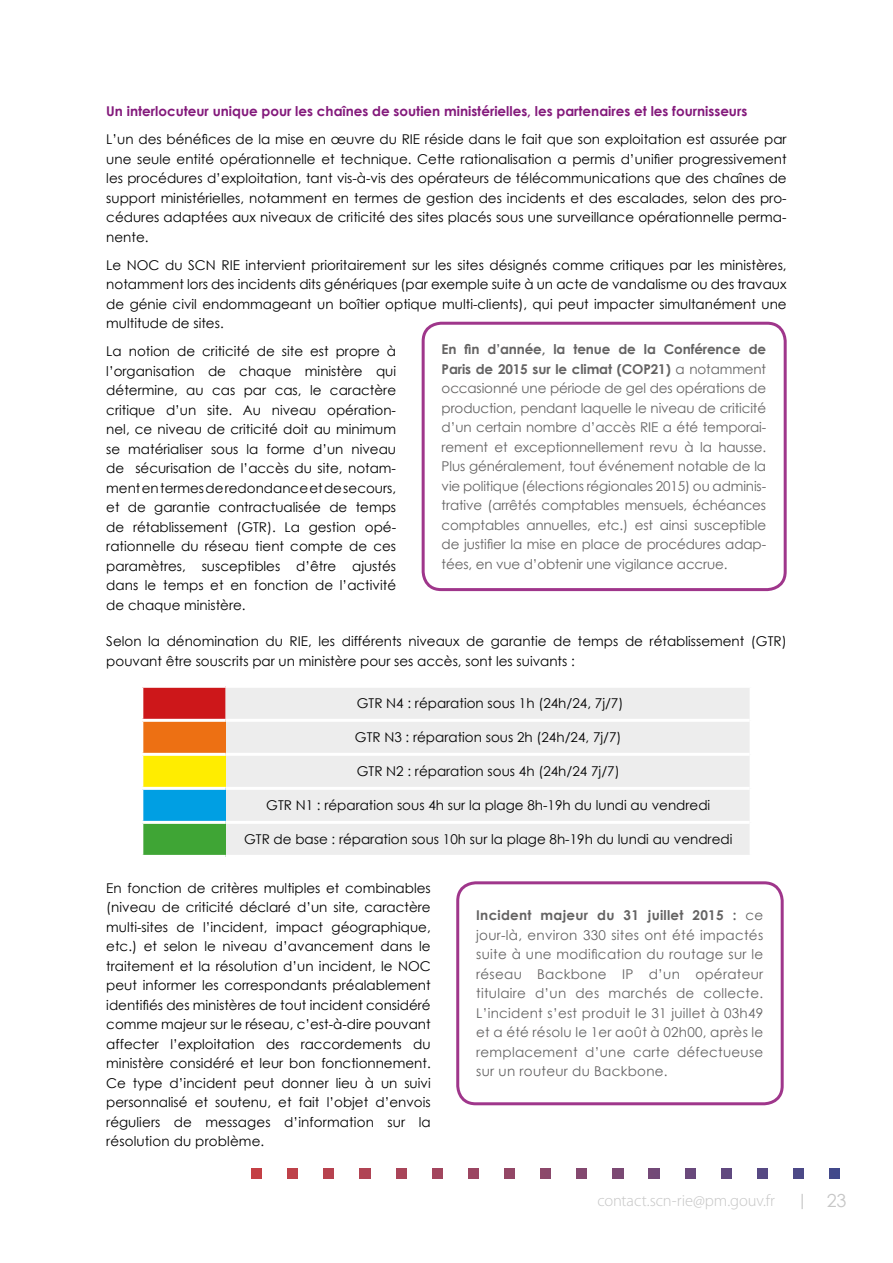
<style>
.page{position:relative;width:893px;height:1263px;background:#fff}
.page>*{position:absolute;margin:0;border:0;box-sizing:border-box;transform-origin:0 0}
.t1{font:18px "Century Gothic";color:#c6c6c6}
.t2{font:300 16.5px "Myriad Pro";letter-spacing:-.005em;color:#c6c6c6}
.t3{font:13.5px/19.5px "Century Gothic";color:#000;text-align:justify}
.t4{font:13.5px/19.5px "Century Gothic";letter-spacing:.005em;color:#646363;text-align:justify}
.t5{font:700 13.5px "Century Gothic";color:#83197b}
.s1{font-weight:700}
.s2{font-size:16.5px}
</style>
<div class="page">
<svg style="left:830px;top:1168px;width:10px;height:11px"></svg>
<svg style="left:793px;top:1168px;width:11px;height:11px"></svg>
<svg style="left:757px;top:1168px;width:11px;height:11px"></svg>
<svg style="left:721px;top:1168px;width:10px;height:11px"></svg>
<svg style="left:685px;top:1168px;width:10px;height:11px"></svg>
<svg style="left:649px;top:1168px;width:10px;height:11px"></svg>
<svg style="left:613px;top:1168px;width:10px;height:11px"></svg>
<svg style="left:577px;top:1168px;width:10px;height:11px"></svg>
<svg style="left:504px;top:1168px;width:11px;height:11px"></svg>
<svg style="left:541px;top:1168px;width:10px;height:11px"></svg>
<svg style="left:468px;top:1168px;width:10px;height:11px"></svg>
<svg style="left:432px;top:1168px;width:10px;height:11px"></svg>
<svg style="left:396px;top:1168px;width:10px;height:11px"></svg>
<svg style="left:360px;top:1168px;width:10px;height:11px"></svg>
<svg style="left:324px;top:1168px;width:10px;height:11px"></svg>
<svg style="left:288px;top:1168px;width:10px;height:11px"></svg>
<svg style="left:251px;top:1168px;width:11px;height:11px"></svg>
<div style="left:142px;top:686px;width:83px;height:34px;background:#cd171a"></div>
<div style="left:225px;top:688px;width:525px;height:167px;background:#ededed"></div>
<div style="left:142px;top:720px;width:83px;height:34px;background:#ed7013"></div>
<div style="left:142px;top:754px;width:83px;height:34px;background:#ffed00"></div>
<div style="left:142px;top:788px;width:83px;height:34px;background:#009fe3"></div>
<div style="left:142px;top:822px;width:83px;height:34px;background:#3fa535"></div>
<hr style="left:140px;top:685px;width:85px;height:3px;background:#fff">
<hr style="left:140px;top:688px;width:3px;height:31px;background:#fff">
<hr style="left:225px;top:719px;width:525px;height:3px;background:#fff">
<hr style="left:140px;top:756px;width:3px;height:31px;background:#fff">
<hr style="left:225px;top:753px;width:525px;height:3px;background:#fff">
<hr style="left:140px;top:787px;width:85px;height:3px;background:#fff">
<hr style="left:140px;top:790px;width:3px;height:31px;background:#fff">
<hr style="left:225px;top:787px;width:525px;height:3px;background:#fff">
<hr style="left:140px;top:821px;width:85px;height:3px;background:#fff">
<hr style="left:140px;top:824px;width:3px;height:31px;background:#fff">
<hr style="left:225px;top:821px;width:525px;height:3px;background:#fff">
<hr style="left:140px;top:855px;width:85px;height:3px;background:#fff">
<hr style="left:140px;top:722px;width:3px;height:31px;background:#fff">
<hr style="left:140px;top:719px;width:85px;height:3px;background:#fff">
<hr style="left:140px;top:753px;width:85px;height:3px;background:#fff">
<div style="left:422px;top:322px;width:365px;height:269px;border:3px solid #9f368b;border-radius:18px"></div>
<div style="left:456px;top:881px;width:328px;height:224px;border:3px solid #9f368b;border-radius:18px"></div>
<p class="t5" style="left:106px;top:101px;width:642px">Un interlocuteur unique pour les chaînes de soutien ministérielles, les partenaires et les fournisseurs</p>
<p class="t3" style="left:106px;top:130px;width:682px">L’un des bénéfices de la mise en œuvre du RIE réside dans le fait que son exploitation est assurée par une seule entité opérationnelle et technique. Cette rationalisation a permis d’unifier progressivement les procédures d’exploitation, tant vis-à-vis des opérateurs de télécommunications que des chaînes de support ministérielles, notamment en termes de gestion des incidents et des escalades, selon des pro&shy;cédures adaptées aux niveaux de criticité des sites placés sous une surveillance opérationnelle perma&shy;nente.</p>
<p class="t3" style="left:106px;top:255px;width:682px">Le NOC du SCN RIE intervient prioritairement sur les sites désignés comme critiques par les ministères, notamment lors des incidents dits génériques (par exemple suite à un acte de vandalisme ou des travaux de génie civil endommageant un boîtier optique multi-clients), qui peut impacter simultanément une multitude de sites.</p>
<p class="t3" style="left:106px;top:342px;width:291px">La notion de criticité de site est propre à l’organisation de chaque ministère qui détermine, au cas par cas, le caractère critique d’un site. Au niveau opération&shy;nel, ce niveau de criticité doit au minimum se matérialiser sous la forme d’un niveau de sécurisation de l’accès du site, notam&shy;ment en termes de redondance et de secours, et de garantie contractualisée de temps de rétablissement (GTR). La gestion opé&shy;rationnelle du réseau tient compte de ces paramètres, susceptibles d’être ajustés dans le temps et en fonction de l’activité de chaque ministère.</p>
<p class="t3" style="left:106px;top:631px;width:682px">Selon la dénomination du RIE, les différents niveaux de garantie de temps de rétablissement (GTR) pouvant être souscrits par un ministère pour ses accès, sont les suivants :</p>
<p class="t3" style="left:357px;top:693px;width:268px">GTR N4 : réparation sous 1h (24h/24, 7j/7)</p>
<p class="t3" style="left:355px;top:727px;width:268px">GTR N3 : réparation sous 2h (24h/24, 7j/7)</p>
<p class="t3" style="left:357px;top:761px;width:264px">GTR N2 : réparation sous 4h (24h/24 7j/7)</p>
<p class="t3" style="left:266px;top:795px;width:445px">GTR N1 : réparation sous 4h sur la plage 8h-19h du lundi au vendredi</p>
<p class="t3" style="left:244px;top:829px;width:490px">GTR de base : réparation sous 10h sur la plage 8h-19h du lundi au vendredi</p>
<p class="t3" style="left:106px;top:878px;width:326px">En fonction de critères multiples et combinables (niveau de criticité déclaré d’un site, caractère multi-sites de l’incident, impact géographique, etc.) et selon le niveau d’avancement dans le traitement et la résolution d’un incident, le NOC peut informer les correspondants préalablement identifiés des ministères de tout incident considéré comme majeur sur le réseau, c’est-à-dire pouvant affecter l’exploitation des raccordements du ministère considéré et leur bon fonctionnement.<br>Ce type d’incident peut donner lieu à un suivi personnalisé et soutenu, et fait l’objet d’envois réguliers de messages d’information sur la résolution du problème.</p>
<p class="t4" style="left:442px;top:339px;width:326px"><span class="s1">En fin d’année, la tenue de la Conférence de Paris de 2015 sur le climat (COP21)</span> a notamment occasionné une période de gel des opérations de production, pendant laquelle le niveau de criticité d’un certain nombre d’accès RIE a été temporai&shy;rement et exceptionnellement revu à la hausse.<br>Plus généralement, tout événement notable de la vie politique (élections régionales 2015) ou adminis&shy;trative (arrêtés comptables mensuels, échéances comptables annuelles, etc.) est ainsi susceptible de justifier la mise en place de procédures adap&shy;tées, en vue d’obtenir une vigilance accrue.</p>
<p class="t4" style="left:476px;top:905px;width:289px"><span class="s1">Incident majeur du 31 juillet 2015 :</span> ce jour-là, environ 330 sites ont été impactés suite à une modification du routage sur le réseau Backbone IP d’un opérateur titulaire d’un des marchés de collecte.<br>L’incident s’est produit le 31 juillet à 03h49 et a été résolu le 1er août à 02h00, après le remplacement d’une carte défectueuse sur un routeur du Backbone.</p>
<p class="t2" style="left:597px;top:1192px;width:179px">contact.scn-rie@pm.gouv.fr</p>
<h1 class="t1" style="left:797px;top:1188px;width:51px"><span class="s2">|</span> 23</h1>
</div>
